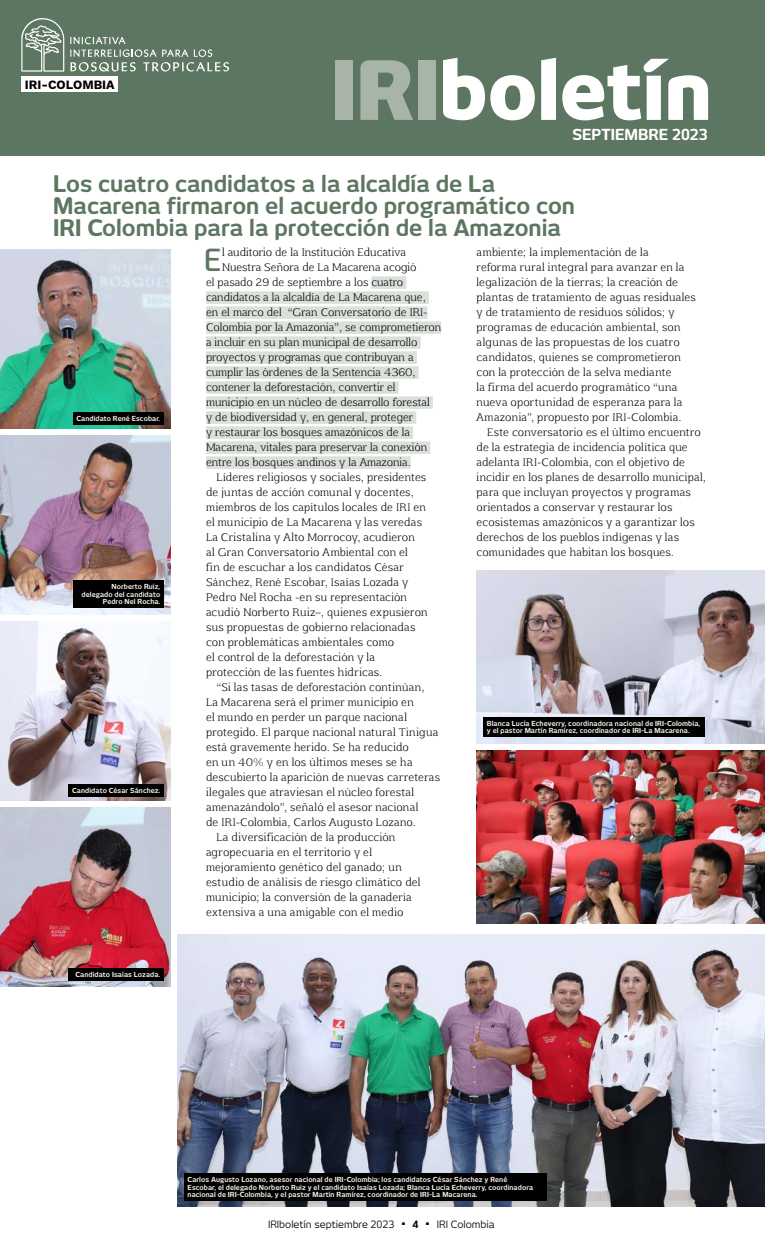
<style>
.page{position:relative;width:765px;height:1260px;background:#fff}
.page>*{position:absolute;margin:0;border:0;box-sizing:border-box;transform-origin:0 0}
.t1{font:800 80.12px "New June";color:#fff}
.t2{font:500 32.38px "Exo 2";color:#5d7661}
.t3{font:700 22.5px/22px "New June";color:#5d7661}
.t4{font:700 15px "New June";color:#fff}
.t5{font:700 12.5px "Work Sans";color:#000}
.t6{font:10.62px/15px "Aftaserif";letter-spacing:.02em;color:#000}
.t7{font:10px "New June";color:#000}
.t8{font:700 10px "New June";color:#000}
.t9{font:700 6.88px/7.5px "New June";letter-spacing:.01em;color:#f3efe8}
.s1{color:#a9b4a8}
</style>
<div class="page">
<div style="left:0;top:0;width:765px;height:156px;background:#5d7661"></div>
<div style="left:21px;top:77px;width:97px;height:15px;background:#fff"></div>
<svg style="left:70px;top:37px;width:159px;height:35px"></svg>
<svg style="left:21px;top:18px;width:43px;height:54px"></svg>
<img style="left:178px;top:935px;width:587px;height:272px">
<img style="left:0;top:435px;width:171px;height:179px">
<img style="left:0;top:249px;width:171px;height:179px">
<img style="left:0;top:621px;width:171px;height:180px">
<img style="left:0;top:808px;width:171px;height:179px">
<img style="left:477px;top:571px;width:288px;height:173px">
<img style="left:477px;top:750px;width:288px;height:173px">
<div style="left:371px;top:276px;width:35px;height:13px;background:#dbe0db"></div>
<div style="left:206px;top:291px;width:223px;height:13px;background:#dbe0db"></div>
<div style="left:206px;top:306px;width:221px;height:13px;background:#dbe0db"></div>
<div style="left:206px;top:321px;width:235px;height:13px;background:#dbe0db"></div>
<div style="left:206px;top:336px;width:215px;height:13px;background:#dbe0db"></div>
<div style="left:206px;top:351px;width:211px;height:13px;background:#dbe0db"></div>
<div style="left:206px;top:366px;width:213px;height:13px;background:#dbe0db"></div>
<div style="left:206px;top:381px;width:193px;height:13px;background:#dbe0db"></div>
<div style="left:206px;top:396px;width:227px;height:13px;background:#dbe0db"></div>
<div style="left:206px;top:411px;width:210px;height:13px;background:#dbe0db"></div>
<div style="left:206px;top:426px;width:207px;height:13px;background:#dbe0db"></div>
<div style="left:206px;top:441px;width:224px;height:13px;background:#dbe0db"></div>
<div style="left:206px;top:456px;width:205px;height:13px;background:#dbe0db"></div>
<div style="left:73px;top:412px;width:91px;height:13px;background:#000"></div>
<div style="left:73px;top:581px;width:91px;height:27px;background:#000"></div>
<div style="left:69px;top:784px;width:95px;height:13px;background:#000"></div>
<div style="left:69px;top:968px;width:95px;height:13px;background:#000"></div>
<div style="left:184px;top:1173px;width:362px;height:28px;background:#000"></div>
<div style="left:483px;top:717px;width:222px;height:20px;background:#000"></div>
<p class="t5" style="left:25px;top:77px;width:91px">IRI-COLOMBIA</p>
<h1 class="t1" style="left:331px;top:43px;width:382px"><span class="s1">IRI</span>boletín</h1>
<h3 class="t4" style="left:572px;top:126px;width:137px">SEPTIEMBRE 2023</h3>
<h3 class="t3" style="left:53px;top:172px;width:523px">Los cuatro candidatos a la alcaldía de La<br>Macarena firmaron el acuerdo programático con<br>IRI Colombia para la protección de la Amazonia</h3>
<p class="t6" style="left:477px;top:245px;width:221px">ambiente; la implementación de la<br>reforma rural integral para avanzar en la legalización de la tierras; la creación de plantas de tratamiento de aguas residuales y de tratamiento de residuos sólidos; y programas de educación ambiental, son algunas de las propuestas de los cuatro candidatos, quienes se comprometieron con la protección de la selva mediante<br>la firma del acuerdo programático “una nueva oportunidad de esperanza para la Amazonia”, propuesto por IRI-Colombia.</p>
<p class="t6" style="left:477px;top:425px;width:231px;text-indent:11px">Este conversatorio es el último encuentro de la estrategia de incidencia política que adelanta IRI-Colombia, con el objetivo de incidir en los planes de desarrollo municipal, para que incluyan proyectos y programas orientados a conservar y restaurar los ecosistemas amazónicos y a garantizar los derechos de los pueblos indígenas y las comunidades que habitan los bosques.</p>
<h2 class="t2" style="left:204px;top:241px;width:20px">E</h2>
<p class="t6" style="left:222px;top:245px;width:185px">l auditorio de la Institución Educativa</p>
<p class="t6" style="left:222px;top:260px;width:196px">Nuestra Señora de La Macarena acogió</p>
<p class="t6" style="left:206px;top:275px;width:199px">el pasado 29 de septiembre a los cuatro</p>
<p class="t6" style="left:206px;top:290px;width:221px">candidatos a la alcaldía de La Macarena que,</p>
<p class="t6" style="left:206px;top:305px;width:223px">en el marco del “Gran Conversatorio de IRI-</p>
<p class="t6" style="left:206px;top:320px;width:237px">Colombia por la Amazonia”, se comprometieron</p>
<p class="t6" style="left:206px;top:335px;width:213px">a incluir en su plan municipal de desarrollo</p>
<p class="t6" style="left:206px;top:350px;width:209px">proyectos y programas que contribuyan a</p>
<p class="t6" style="left:206px;top:365px;width:211px">cumplir las órdenes de la Sentencia 4360,</p>
<p class="t6" style="left:206px;top:380px;width:191px">contener la deforestación, convertir el</p>
<p class="t6" style="left:206px;top:395px;width:225px">municipio en un núcleo de desarrollo forestal</p>
<p class="t6" style="left:206px;top:410px;width:208px">y de biodiversidad y, en general, proteger</p>
<p class="t6" style="left:206px;top:425px;width:205px">y restaurar los bosques amazónicos de la</p>
<p class="t6" style="left:206px;top:440px;width:223px">Macarena, vitales para preservar la conexión</p>
<p class="t6" style="left:206px;top:455px;width:206px">entre los bosques andinos y la Amazonia.</p>
<p class="t6" style="left:217px;top:470px;width:211px">Líderes religiosos y sociales, presidentes</p>
<p class="t6" style="left:206px;top:485px;width:209px">de juntas de acción comunal y docentes,</p>
<p class="t6" style="left:206px;top:500px;width:221px">miembros de los capítulos locales de IRI en</p>
<p class="t6" style="left:206px;top:515px;width:217px">el municipio de La Macarena y las veredas</p>
<p class="t6" style="left:206px;top:530px;width:210px">La Cristalina y Alto Morrocoy, acudieron</p>
<p class="t6" style="left:206px;top:545px;width:203px">al Gran Conversatorio Ambiental con el</p>
<p class="t6" style="left:206px;top:560px;width:199px">fin de escuchar a los candidatos César</p>
<p class="t6" style="left:206px;top:575px;width:204px">Sánchez, René Escobar, Isaías Lozada y</p>
<p class="t6" style="left:206px;top:590px;width:202px">Pedro Nel Rocha -en su representación</p>
<p class="t6" style="left:206px;top:605px;width:223px">acudió Norberto Ruiz–, quienes expusieron</p>
<p class="t6" style="left:206px;top:620px;width:211px">sus propuestas de gobierno relacionadas</p>
<p class="t6" style="left:206px;top:635px;width:189px">con problemáticas ambientales como</p>
<p class="t6" style="left:206px;top:650px;width:170px">el control de la deforestación y la</p>
<p class="t6" style="left:206px;top:665px;width:178px">protección de las fuentes hídricas.</p>
<p class="t6" style="left:217px;top:680px;width:209px">“Si las tasas de deforestación continúan,</p>
<p class="t6" style="left:206px;top:695px;width:209px">La Macarena será el primer municipio en</p>
<p class="t6" style="left:206px;top:710px;width:202px">el mundo en perder un parque nacional</p>
<p class="t6" style="left:206px;top:725px;width:234px">protegido. El parque nacional natural Tinigua</p>
<p class="t6" style="left:206px;top:740px;width:204px">está gravemente herido. Se ha reducido</p>
<p class="t6" style="left:206px;top:755px;width:208px">en un 40% y en los últimos meses se ha</p>
<p class="t6" style="left:206px;top:770px;width:235px">descubierto la aparición de nuevas carreteras</p>
<p class="t6" style="left:206px;top:785px;width:210px">ilegales que atraviesan el núcleo forestal</p>
<p class="t6" style="left:206px;top:800px;width:214px">amenazándolo”, señaló el asesor nacional</p>
<p class="t6" style="left:206px;top:815px;width:211px">de IRI-Colombia, Carlos Augusto Lozano.</p>
<p class="t6" style="left:217px;top:830px;width:180px">La diversificación de la producción</p>
<p class="t6" style="left:206px;top:845px;width:167px">agropecuaria en el territorio y el</p>
<p class="t6" style="left:206px;top:860px;width:197px">mejoramiento genético del ganado; un</p>
<p class="t6" style="left:206px;top:875px;width:216px">estudio de análisis de riesgo climático del</p>
<p class="t6" style="left:206px;top:890px;width:207px">municipio; la conversión de la ganadería</p>
<p class="t6" style="left:206px;top:905px;width:199px">extensiva a una amigable con el medio</p>
<p class="t9" style="left:76px;top:415px;width:85px">Candidato René Escobar.</p>
<p class="t9" style="left:82px;top:583px;width:80px;text-align:right">Norberto Ruiz, delegado del candidato<br>Pedro Nel Rocha.</p>
<p class="t9" style="left:487px;top:719px;width:215px">Blanca Lucía Echeverry, coordinadora nacional de IRI-Colombia, y el pastor Martín Ramírez, coordinador de IRI-La Macarena.</p>
<p class="t9" style="left:72px;top:787px;width:90px">Candidato César Sánchez.</p>
<p class="t9" style="left:75px;top:971px;width:86px">Candidato Isaías Lozada.</p>
<p class="t9" style="left:188px;top:1176px;width:347px">Carlos Augusto Lozano, asesor nacional de IRI-Colombia; los candidatos César Sánchez y René<br>Escobar, el delegado Norberto Ruiz y el candidato Isaías Lozada; Blanca Lucía Echeverry, coordinadora nacional de IRI-Colombia, y el pastor Martín Ramírez, coordinador de IRI-La Macarena.</p>
<p class="t7" style="left:268px;top:1219px;width:128px">IRIboletín septiembre 2023</p>
<p class="t8" style="left:402px;top:1219px;width:18px">■ 4</p>
<p class="t7" style="left:426px;top:1219px;width:70px">■ IRI Colombia</p>
</div>
